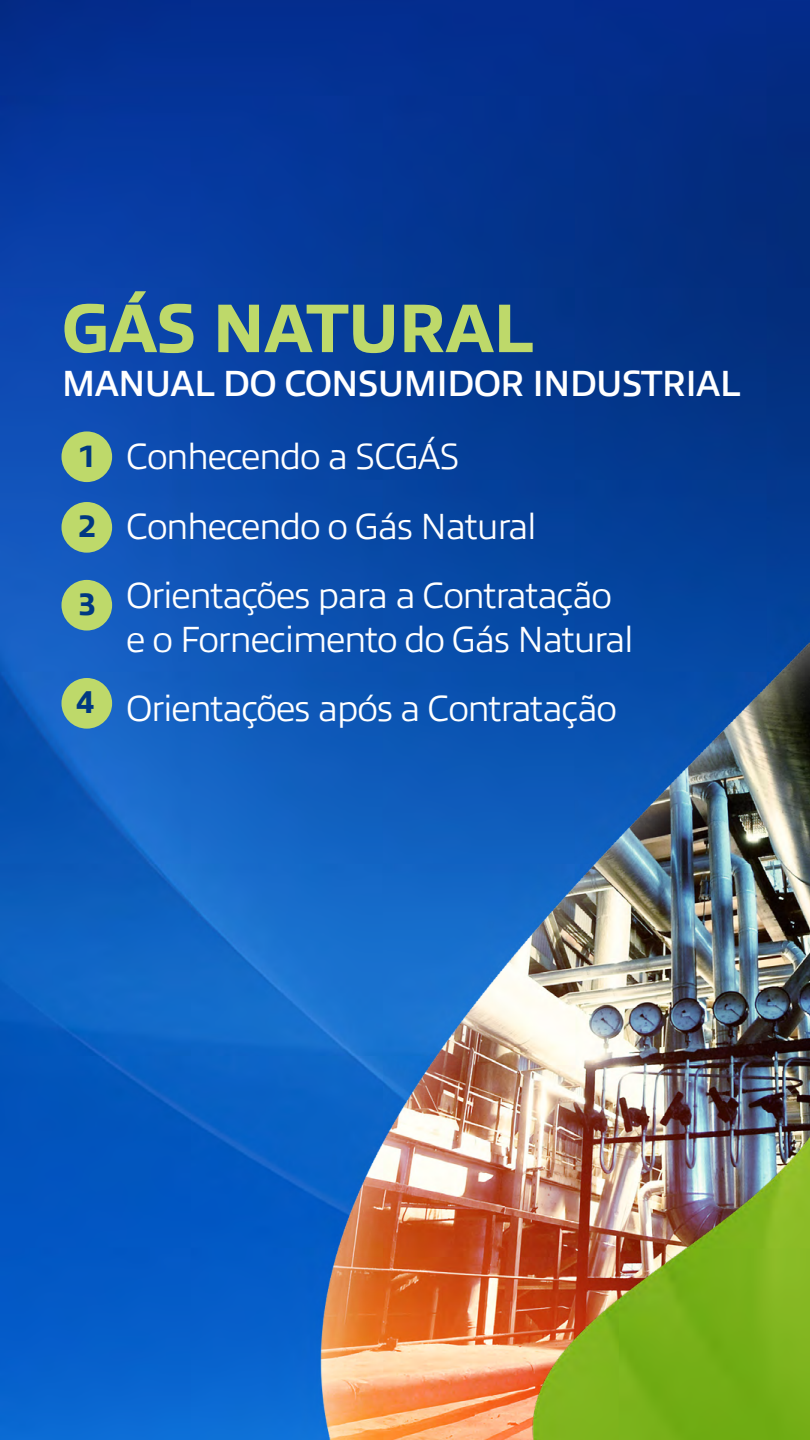
<style>
.page{position:relative;width:810px;height:1440px;background:#fff}
.page>*{position:absolute;margin:0;border:0;box-sizing:border-box;transform-origin:0 0}
.t1{font:800 69.3px "Allumi Std";letter-spacing:-.04em;color:#bed96a}
.t2{font:300 36.67px/69.4px "Allumi Std";letter-spacing:-.04em;color:#fff}
.t3{font:600 36.67px "Allumi Std";letter-spacing:-.04em;color:#fff}
.t4{font:800 31.2px "Allumi Std";color:#003882}
</style>
<div class="page">
<img style="left:0;top:0;width:810px;height:1440px">
<img style="left:90px;top:921px;width:720px;height:519px">
<div style="left:62px;top:431px;width:50px;height:51px;background:#bed96a;border-radius:50%"></div>
<div style="left:62px;top:502px;width:50px;height:51px;background:#bed96a;border-radius:50%"></div>
<div style="left:62px;top:580px;width:50px;height:51px;background:#bed96a;border-radius:50%"></div>
<div style="left:62px;top:678px;width:50px;height:51px;background:#bed96a;border-radius:50%"></div>
<h1 class="t1" style="left:62px;top:290px;width:474px">GÁS NATURAL</h1>
<p class="t3" style="left:62px;top:364px;width:681px">MANUAL DO CONSUMIDOR INDUSTRIAL</p>
<p class="t4" style="left:78px;top:439px;width:19px">1</p>
<p class="t4" style="left:78px;top:510px;width:19px">2</p>
<p class="t4" style="left:78px;top:587px;width:19px">3</p>
<p class="t4" style="left:76px;top:686px;width:19px">4</p>
<p class="t2" style="left:126px;top:423px;width:487px">Conhecendo a SCGÁS<br>Conhecendo o Gás Natural<br>Orientações para a Contratação</p>
<p class="t2" style="left:126px;top:605px;width:509px">e o Fornecimento do Gás Natural<br>Orientações após a Contratação</p>
</div>
